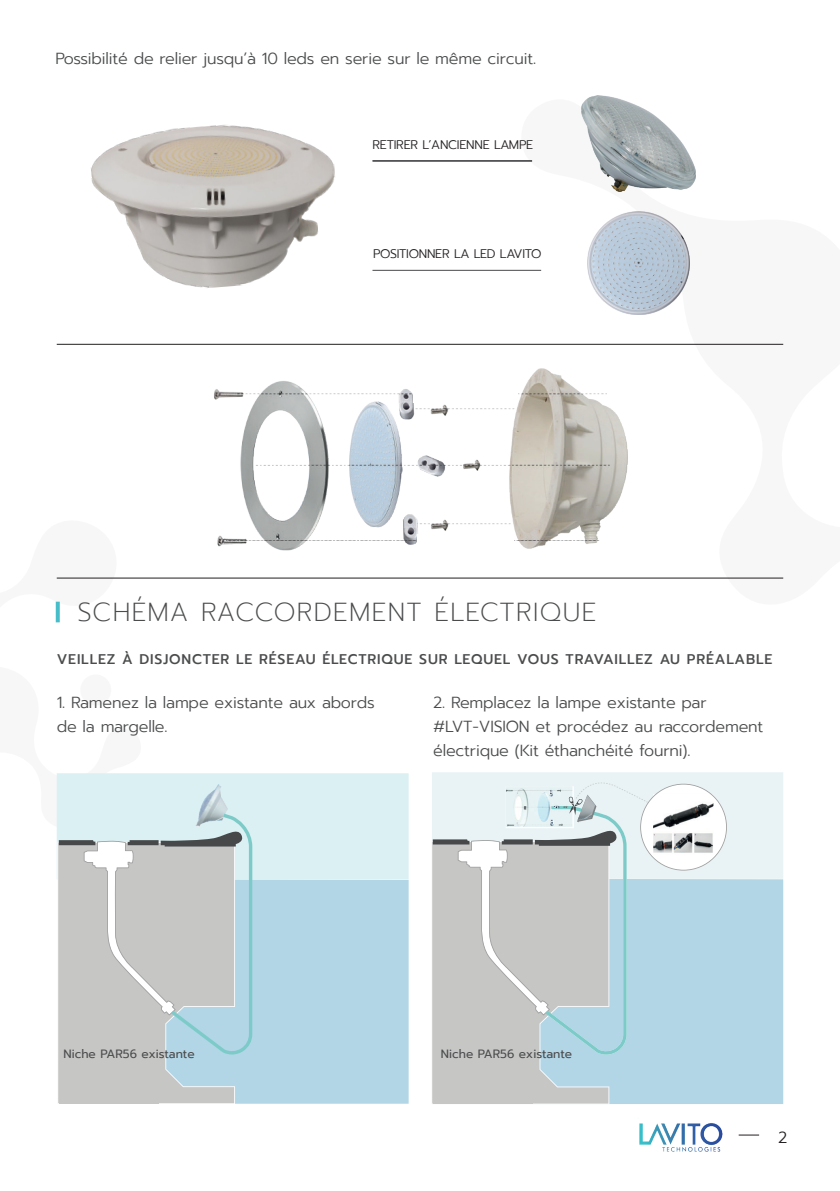
<style>
.page{position:relative;width:840px;height:1191px;background:#fff}
.page>*{position:absolute;margin:0;border:0;box-sizing:border-box;transform-origin:0 0}
.t1{font:200 26px "Prompt";letter-spacing:.05em;color:#4b4c4d}
.t2{font:300 16px/24px "Prompt";letter-spacing:-.01em;color:#4b4c4d}
.t3{font:300 16px "Prompt";color:#231f20}
.t4{font:500 14px "Prompt";letter-spacing:.06em;color:#4b4c4d}
.t5{font:300 12.4px "Prompt";letter-spacing:-.02em;color:#231f20}
.t6{font:12px "Prompt";color:#4b4c4d}
</style>
<div class="page">
<img style="left:639px;top:1123px;width:82px;height:29px">
<svg style="left:738px;top:1134px;width:20px;height:1px"></svg>
<svg style="left:55px;top:577px;width:65px;height:46px"></svg>
<hr style="left:57px;top:344px;width:725px;height:1px;background:#231f20">
<hr style="left:57px;top:578px;width:725px;height:1px;background:#231f20">
<hr style="left:372px;top:161px;width:159px;height:1px;background:#4a4a4d">
<hr style="left:372px;top:160px;width:159px;height:1px;background:#4a4a4d">
<hr style="left:372px;top:270px;width:169px;height:1px;background:#4a4a4d">
<div style="left:235px;top:1054px;width:173px;height:49px;background:#b3d6e7"></div>
<svg style="left:58px;top:1054px;width:177px;height:50px;background:#bed0d8"></svg>
<div style="left:59px;top:873px;width:99px;height:230px;background:#c6c6c5"></div>
<svg style="left:56px;top:773px;width:352px;height:281px"></svg>
<div style="left:609px;top:1054px;width:173px;height:50px;background:#b3d6e7"></div>
<svg style="left:532px;top:1054px;width:77px;height:50px;background:#bdd0d9"></svg>
<div style="left:432px;top:872px;width:100px;height:232px;background:#c6c6c5"></div>
<svg style="left:432px;top:772px;width:350px;height:282px"></svg>
<img style="left:91px;top:125px;width:244px;height:163px">
<svg style="left:56px;top:601px;width:4px;height:21px"></svg>
<img style="left:214px;top:368px;width:414px;height:183px">
<img style="left:581px;top:96px;width:114px;height:96px">
<img style="left:587px;top:211px;width:102px;height:104px">
<img style="left:414px;top:403px;width:101px;height:24px">
<img style="left:417px;top:511px;width:94px;height:22px">
<div style="left:413px;top:383px;width:104px;height:20px;background:#fff"></div>
<div style="left:417px;top:533px;width:97px;height:20px;background:#fff"></div>
<p class="t2" style="left:55px;top:47px;width:482px">Possibilité de relier jusqu’à 10 leds en serie sur le même circuit.</p>
<p class="t5" style="left:372px;top:136px;width:162px">RETIRER L’ANCIENNE LAMPE</p>
<p class="t5" style="left:373px;top:245px;width:170px">POSITIONNER LA LED LAVITO</p>
<h1 class="t1" style="left:78px;top:594px;width:520px">SCHÉMA RACCORDEMENT ÉLECTRIQUE</h1>
<p class="t4" style="left:57px;top:649px;width:716px">VEILLEZ À DISJONCTER LE RÉSEAU ÉLECTRIQUE SUR LEQUEL VOUS TRAVAILLEZ AU PRÉALABLE</p>
<p class="t2" style="left:433px;top:690px;width:331px">2. Remplacez la lampe existante par #LVT-VISION et procédez au raccordement électrique (Kit éthanchéité fourni).</p>
<p class="t2" style="left:57px;top:690px;width:319px">1. Ramenez la lampe existante aux abords de la margelle.</p>
<p class="t6" style="left:63px;top:1045px;width:133px">Niche PAR56 existante</p>
<p class="t6" style="left:441px;top:1045px;width:133px">Niche PAR56 existante</p>
<p class="t3" style="left:777px;top:1126px;width:11px">2</p>
</div>
